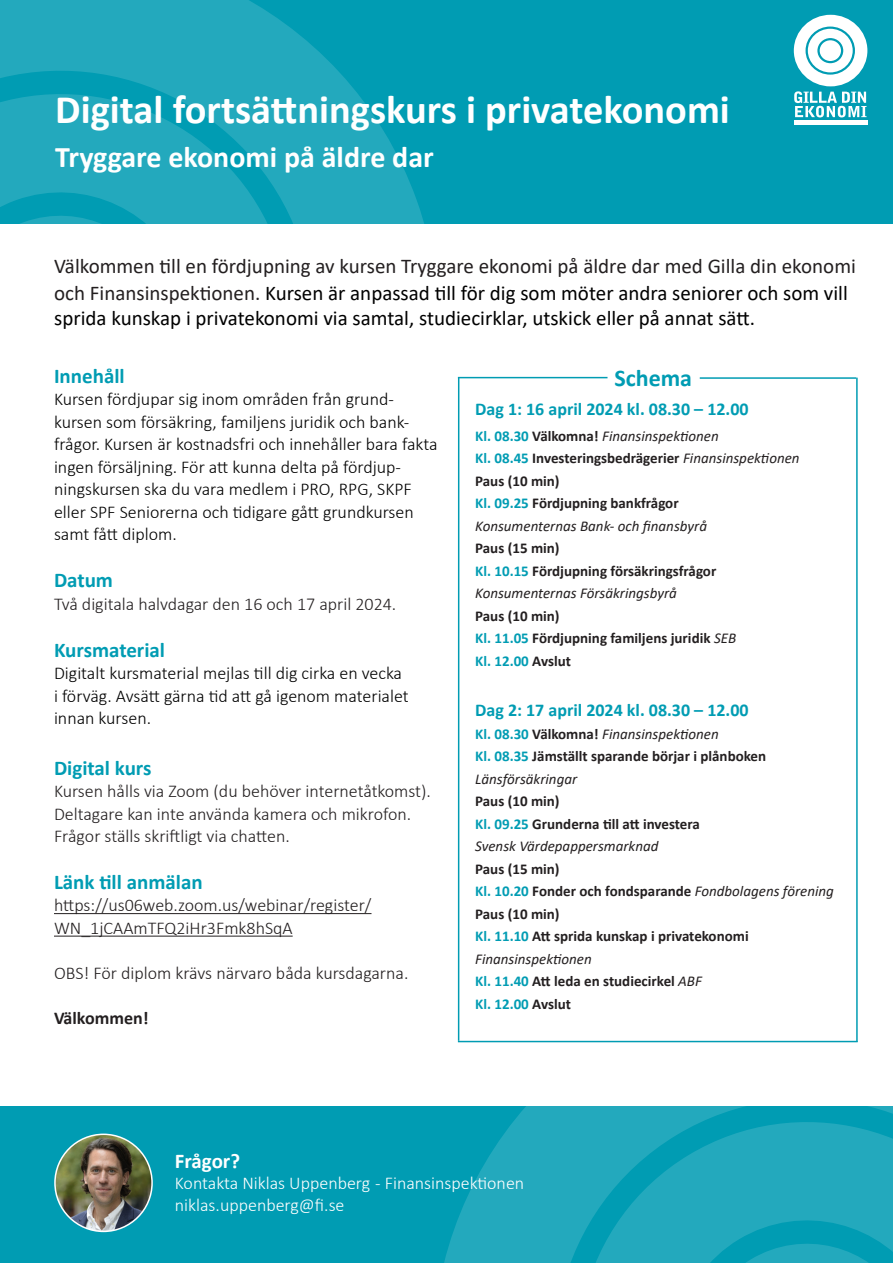
<style>
.page{position:relative;width:893px;height:1263px;background:#fff}
.page>*{position:absolute;margin:0;border:0;box-sizing:border-box;transform-origin:0 0}
.t1{font:700 40.5px "Calibri";color:#fff}
.t2{font:700 30px "Calibri";color:#fff}
.t3{font:700 24px "Calibri";color:#009cb3}
.t4{font:21px/26.1px "Calibri";color:#000}
.t5{font:700 21px "Calibri";color:#009cb3}
.t6{font:700 21px "Calibri";color:#fff}
.t7{font:300 18px/22.5px "Calibri";color:#000}
.t8{font:300 18px/22.5px "Calibri";color:#231f20}
.t9{font:300 18px "Calibri";color:#fff}
.t10{font:700 18px "Calibri";color:#009cb3}
.t11{font:700 18px "Calibri";color:#231f20}
.t12{font:700 15px/22.5px "Calibri";color:#231f20}
.t13{font:italic 15px/22.5px "Calibri";color:#231f20}
.t14{font:700 15px "Calibri";color:#009cb3}
.s1{color:#231f20}
.s2{color:#000001}
.s3{font-weight:700;font-style:normal;color:#009cb3}
.s4{font-weight:700;font-style:normal}
.s5{color:#009cb3}
.s6{font-weight:400;font-style:italic}
</style>
<div class="page">
<div style="left:0;top:0;width:893px;height:223px;background:#009cb3"></div>
<svg style="left:0;top:0;width:424px;height:223px;fill:#23a9bd"></svg>
<svg style="left:0;top:65px;width:320px;height:158px;fill:#23a9bd"></svg>
<svg style="left:0;top:202px;width:183px;height:21px"></svg>
<svg style="left:794px;top:15px;width:73px;height:102px"></svg>
<hr style="left:794px;top:120px;width:73px;height:4px;background:#fff">
<hr style="left:54px;top:913px;width:317px;height:1px;background:#231f20">
<hr style="left:54px;top:936px;width:239px;height:1px;background:#231f20">
<hr style="left:856px;top:378px;width:2px;height:664px;background:#009cb3">
<hr style="left:458px;top:377px;width:149px;height:1px;background:#009cb3">
<hr style="left:700px;top:377px;width:156px;height:2px;background:#009cb3">
<hr style="left:458px;top:378px;width:1px;height:663px;background:#009cb3">
<hr style="left:458px;top:1041px;width:400px;height:1px;background:#009cb3">
<div style="left:0;top:1107px;width:893px;height:156px;background:#009cb3"></div>
<svg style="left:444px;top:1107px;width:101px;height:156px;fill:#23a9bd"></svg>
<svg style="left:545px;top:1107px;width:348px;height:156px;fill:#23a9bd"></svg>
<svg style="left:683px;top:1228px;width:210px;height:35px"></svg>
<img style="left:55px;top:1134px;width:97px;height:97px;border-radius:49px">
<div style="left:54px;top:1133px;width:99px;height:99px;border:2px solid #fff;border-radius:50%"></div>
<p class="t1" style="left:55px;top:81px;width:676px">Digital fortsättningskurs i privatekonomi</p>
<p class="t2" style="left:55px;top:136px;width:380px">Tryggare ekonomi på äldre dar</p>
<p class="t4" style="left:54px;top:252px;width:803px"><span class="s1">Välkommen till en fördjupning av kursen Tryggare ekonomi på äldre dar med Gilla din ekonomi och Finansinspektionen.</span> Kursen är anpassad till för dig som möter andra seniorer och som vill sprida kunskap i privatekonomi via samtal, studiecirklar, utskick eller på annat sätt.</p>
<p class="t5" style="left:54px;top:361px;width:72px">Innehåll</p>
<p class="t7" style="left:54px;top:388px;width:385px"><span class="s2">Kursen fördjupar sig inom områden från grund&shy;kursen som försäkring, familjens juridik och bank&shy;frågor.</span> Kursen är kostnadsfri och innehåller bara fakta ingen försäljning. För att kunna delta på fördjup&shy;ningskursen ska du vara medlem i PRO, RPG, SKPF eller SPF Seniorerna och tidigare gått grundkursen samt fått diplom.</p>
<p class="t5" style="left:54px;top:565px;width:61px">Datum</p>
<p class="t8" style="left:54px;top:592px;width:344px">Två digitala halvdagar den 16 och 17 april 2024.</p>
<p class="t5" style="left:54px;top:635px;width:113px">Kursmaterial</p>
<p class="t7" style="left:54px;top:662px;width:356px">Digitalt kursmaterial mejlas till dig cirka en vecka i förväg. Avsätt gärna tid att gå igenom materialet innan kursen.</p>
<p class="t5" style="left:54px;top:753px;width:99px">Digital kurs</p>
<p class="t8" style="left:54px;top:780px;width:378px">Kursen hålls via Zoom (du behöver internetåtkomst).<br>Deltagare kan inte använda kamera och mikrofon.<br>Frågor ställs skriftligt via chatten.</p>
<p class="t5" style="left:54px;top:867px;width:150px">Länk till anmälan</p>
<p class="t8" style="left:54px;top:894px;width:319px">https://us06web.zoom.us/webinar/register/<br>WN_1jCAAmTFQ2iHr3Fmk8hSqA</p>
<p class="t8" style="left:54px;top:961px;width:356px">OBS! För diplom krävs närvaro båda kursdagarna.</p>
<p class="t11" style="left:54px;top:1005px;width:96px">Välkommen!</p>
<p class="t3" style="left:614px;top:361px;width:79px">Schema</p>
<p class="t10" style="left:475px;top:397px;width:275px">Dag 1: 16 april 2024 kl. 08.30 – 12.00</p>
<p class="t13" style="left:475px;top:424px;width:245px"><span class="s3">Kl. 08.30</span> <span class="s4">Välkomna!</span> Finansinspektionen</p>
<p class="t12" style="left:475px;top:447px;width:326px"><span class="s5">Kl. 08.45</span> Investeringsbedrägerier <span class="s6">Finansinspektionen</span></p>
<p class="t12" style="left:475px;top:469px;width:86px">Paus (10 min)</p>
<p class="t13" style="left:475px;top:491px;width:233px"><span class="s3">Kl. 09.25</span> <span class="s4">Fördjupning bankfrågor<br></span>Konsumenternas Bank- och finansbyrå</p>
<p class="t12" style="left:475px;top:537px;width:86px">Paus (15 min)</p>
<p class="t13" style="left:475px;top:559px;width:243px"><span class="s3">Kl. 10.15</span> <span class="s4">Fördjupning försäkringsfrågor<br></span>Konsumenternas Försäkringsbyrå</p>
<p class="t12" style="left:475px;top:604px;width:86px">Paus (10 min)</p>
<p class="t12" style="left:475px;top:627px;width:263px"><span class="s5">Kl. 11.05</span> Fördjupning familjens juridik <span class="s6">SEB</span></p>
<p class="t14" style="left:475px;top:650px;width:97px">Kl. 12.00 <span class="s1">Avslut</span></p>
<p class="t10" style="left:475px;top:697px;width:275px">Dag 2: 17 april 2024 kl. 08.30 – 12.00</p>
<p class="t12" style="left:475px;top:722px;width:360px"><span class="s5">Kl. 08.30</span> Välkomna! <span class="s6">Finansinspektionen<br></span><span class="s5">Kl. 08.35</span> Jämställt sparande börjar i plånboken<br><span class="s6">Länsförsäkringar<br></span>Paus (10 min)<br><span class="s5">Kl. 09.25</span> Grunderna till att investera<br><span class="s6">Svensk Värdepappersmarknad<br></span>Paus (15 min)<br><span class="s5">Kl. 10.20</span> Fonder och fondsparande <span class="s6">Fondbolagens förening<br></span>Paus (10 min)</p>
<p class="t12" style="left:475px;top:924px;width:275px"><span class="s5">Kl. 11.10</span> Att sprida kunskap i privatekonomi<br><span class="s6">Finansinspektionen</span></p>
<p class="t12" style="left:475px;top:969px;width:228px"><span class="s5">Kl. 11.40</span> Att leda en studiecirkel <span class="s6">ABF<br></span><span class="s5">Kl. 12.00</span> Avslut</p>
<p class="t6" style="left:175px;top:1146px;width:67px">Frågor?</p>
<p class="t9" style="left:175px;top:1172px;width:351px">Kontakta Niklas Uppenberg - Finansinspektionen</p>
<p class="t9" style="left:175px;top:1194px;width:171px">niklas.uppenberg@fi.se</p>
</div>
